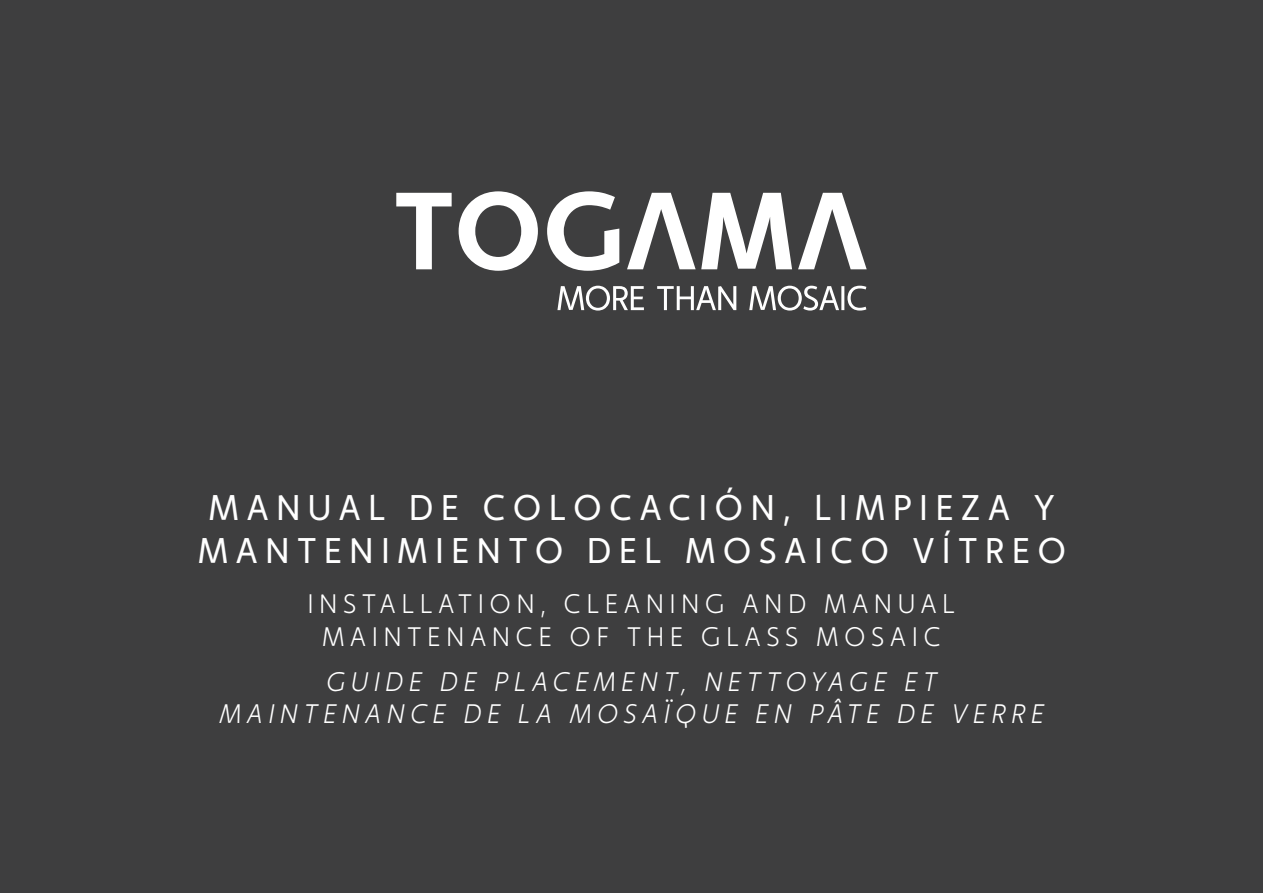
<style>
.page{position:relative;width:1263px;height:893px;background:#3e3e3f}
.page>*{position:absolute;margin:0;border:0;box-sizing:border-box;transform-origin:0 0}
.t1{font:36px/43.2px "Faricy New";letter-spacing:.2em;color:#fff;text-align:center}
.t2{font:italic 300 27px/32.4px "Faricy New";letter-spacing:.2em;color:#fff;text-align:center}
.t3{font:300 27px/32.4px "Faricy New";letter-spacing:.2em;color:#fff;text-align:center}
</style>
<div class="page">
<svg style="left:396px;top:191px;width:471px;height:80px"></svg>
<svg style="left:557px;top:286px;width:309px;height:25px"></svg>
<h1 class="t1" style="left:198px;top:486px;width:870px">MANUAL DE COLOCACIÓN, LIMPIEZA Y<br>MANTENIMIENTO DEL MOSAICO VÍTREO</h1>
<p class="t3" style="left:308px;top:588px;width:649px">INSTALLATION, CLEANING AND MANUAL<br>MAINTENANCE OF THE GLASS MOSAIC</p>
<p class="t2" style="left:219px;top:665px;width:826px">GUIDE DE PLACEMENT, NETTOYAGE ET<br>MAINTENANCE DE LA MOSAÏQUE EN PÂTE DE VERRE</p>
</div>
